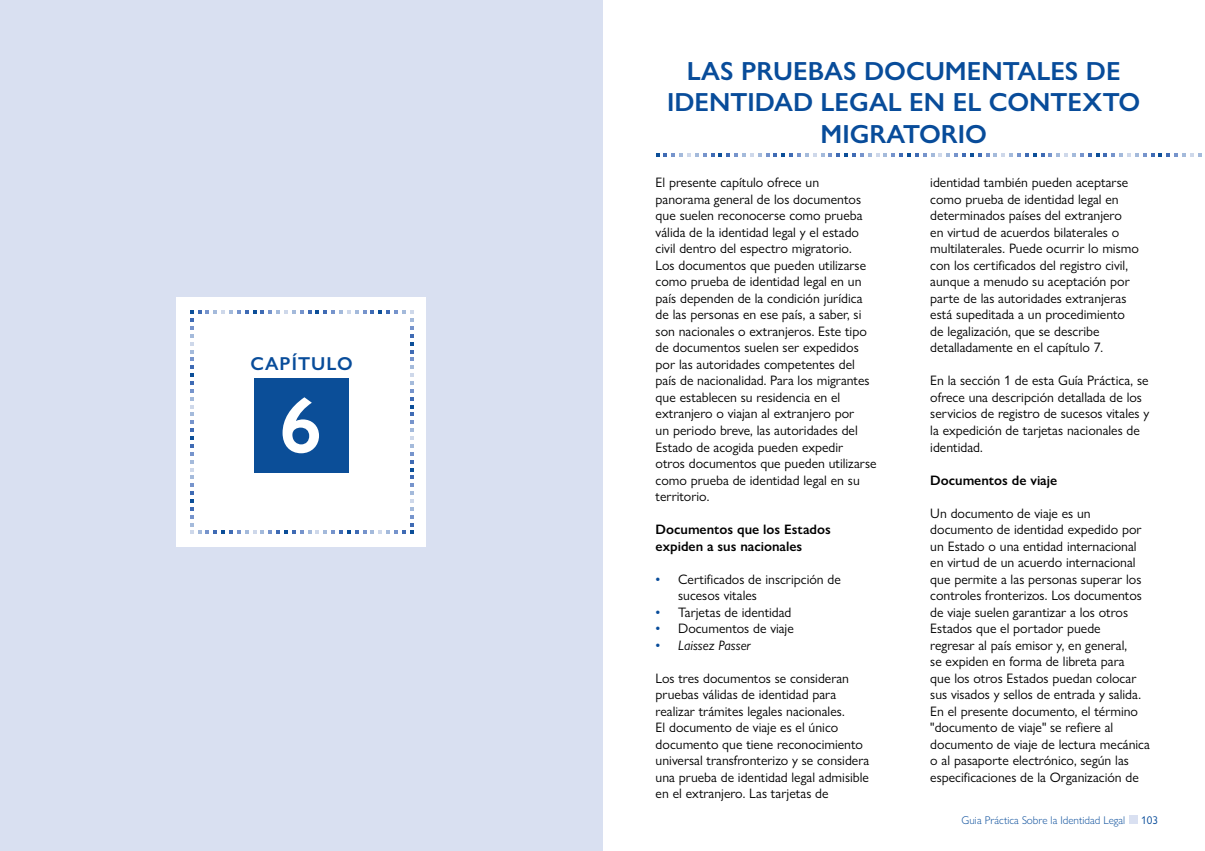
<style>
.page{position:relative;width:1205px;height:851px;background:#fff}
.page>*{position:absolute;margin:0;border:0;box-sizing:border-box;transform-origin:0 0}
.t1{font:600 26.25px/31.5px "Gill Sans Nova";color:#084c9a;text-align:center}
.t2{font:600 18.75px "Gill Sans Nova";letter-spacing:.06em;color:#084c9a}
.t3{font:13.75px/16.5px "Gill Sans Nova";color:#000}
.t4{font:600 13.75px/16.5px "Gill Sans Nova";color:#000}
.t5{font:italic 13.75px "Gill Sans Nova";color:#000}
.t6{font:300 11.25px "Gill Sans Nova";color:#084c9a}
.t7{font:11.25px "Gill Sans Nova";color:#084c9a}
.s1{font-weight:500;color:#084c9a}
.s2{font-weight:500;font-style:normal;color:#084c9a}
</style>
<div class="page">
<div style="left:1129px;top:815px;width:8px;height:8px;background:#d9e0f1"></div>
<hr style="left:602px;top:0;width:1px;height:850px;background:#8e9092">
<div style="left:0;top:0;width:602px;height:850px;background:#d9e0f1"></div>
<div style="left:177px;top:297px;width:249px;height:250px;background:#fff"></div>
<svg style="left:190px;top:310px;width:224px;height:224px"></svg>
<svg style="left:656px;top:153px;width:545px;height:4px"></svg>
<h2 class="t2" style="left:250px;top:352px;width:104px">CAPÍTULO</h2>
<h1 class="t1" style="left:667px;top:55px;width:475px">LAS PRUEBAS DOCUMENTALES DE<br>IDENTIDAD LEGAL EN EL CONTEXTO<br>MIGRATORIO</h1>
<p class="t3" style="left:656px;top:174px;width:222px">El presente capítulo ofrece un panorama general de los documentos que suelen reconocerse como prueba válida de la identidad legal y el estado civil dentro del espectro migratorio.<br>Los documentos que pueden utilizarse como prueba de identidad legal en un país dependen de la condición jurídica de las personas en ese país, a saber, si son nacionales o extranjeros. Este tipo de documentos suelen ser expedidos por las autoridades competentes del país de nacionalidad. Para los migrantes que establecen su residencia en el extranjero o viajan al extranjero por<br>un periodo breve, las autoridades del Estado de acogida pueden expedir<br>otros documentos que pueden utilizarse como prueba de identidad legal en su territorio.</p>
<p class="t4" style="left:656px;top:521px;width:177px">Documentos que los Estados expiden a sus nacionales</p>
<p class="t3" style="left:678px;top:570px;width:164px;text-indent:-22px"><span class="s1">•</span> Certificados de inscripción de sucesos vitales</p>
<p class="t3" style="left:656px;top:603px;width:137px"><span class="s1">•</span> Tarjetas de identidad</p>
<p class="t3" style="left:656px;top:620px;width:140px"><span class="s1">•</span> Documentos de viaje</p>
<p class="t5" style="left:656px;top:636px;width:97px"><span class="s2">•</span> Laissez Passer</p>
<p class="t3" style="left:656px;top:669px;width:215px">Los tres documentos se consideran pruebas válidas de identidad para realizar trámites legales nacionales.<br>El documento de viaje es el único documento que tiene reconocimiento universal transfronterizo y se considera una prueba de identidad legal admisible en el extranjero. Las tarjetas de</p>
<p class="t3" style="left:930px;top:174px;width:210px">identidad también pueden aceptarse como prueba de identidad legal en determinados países del extranjero<br>en virtud de acuerdos bilaterales o multilaterales. Puede ocurrir lo mismo con los certificados del registro civil, aunque a menudo su aceptación por parte de las autoridades extranjeras está supeditada a un procedimiento de legalización, que se describe detalladamente en el capítulo 7.</p>
<p class="t3" style="left:930px;top:372px;width:221px">En la sección 1 de esta Guía Práctica, se ofrece una descripción detallada de los servicios de registro de sucesos vitales y la expedición de tarjetas nacionales de identidad.</p>
<p class="t4" style="left:930px;top:471px;width:128px">Documentos de viaje</p>
<p class="t3" style="left:930px;top:504px;width:221px">Un documento de viaje es un documento de identidad expedido por un Estado o una entidad internacional en virtud de un acuerdo internacional que permite a las personas superar los controles fronterizos. Los documentos de viaje suelen garantizar a los otros Estados que el portador puede<br>regresar al país emisor y, en general,<br>se expiden en forma de libreta para<br>que los otros Estados puedan colocar sus visados y sellos de entrada y salida.<br>En el presente documento, el término "documento de viaje" se refiere al documento de viaje de lectura mecánica o al pasaporte electrónico, según las especificaciones de la Organización de</p>
<p class="t6" style="left:961px;top:812px;width:165px">Guia Práctica Sobre la Identidad Legal</p>
<p class="t7" style="left:1141px;top:812px;width:18px">103</p>
</div>
